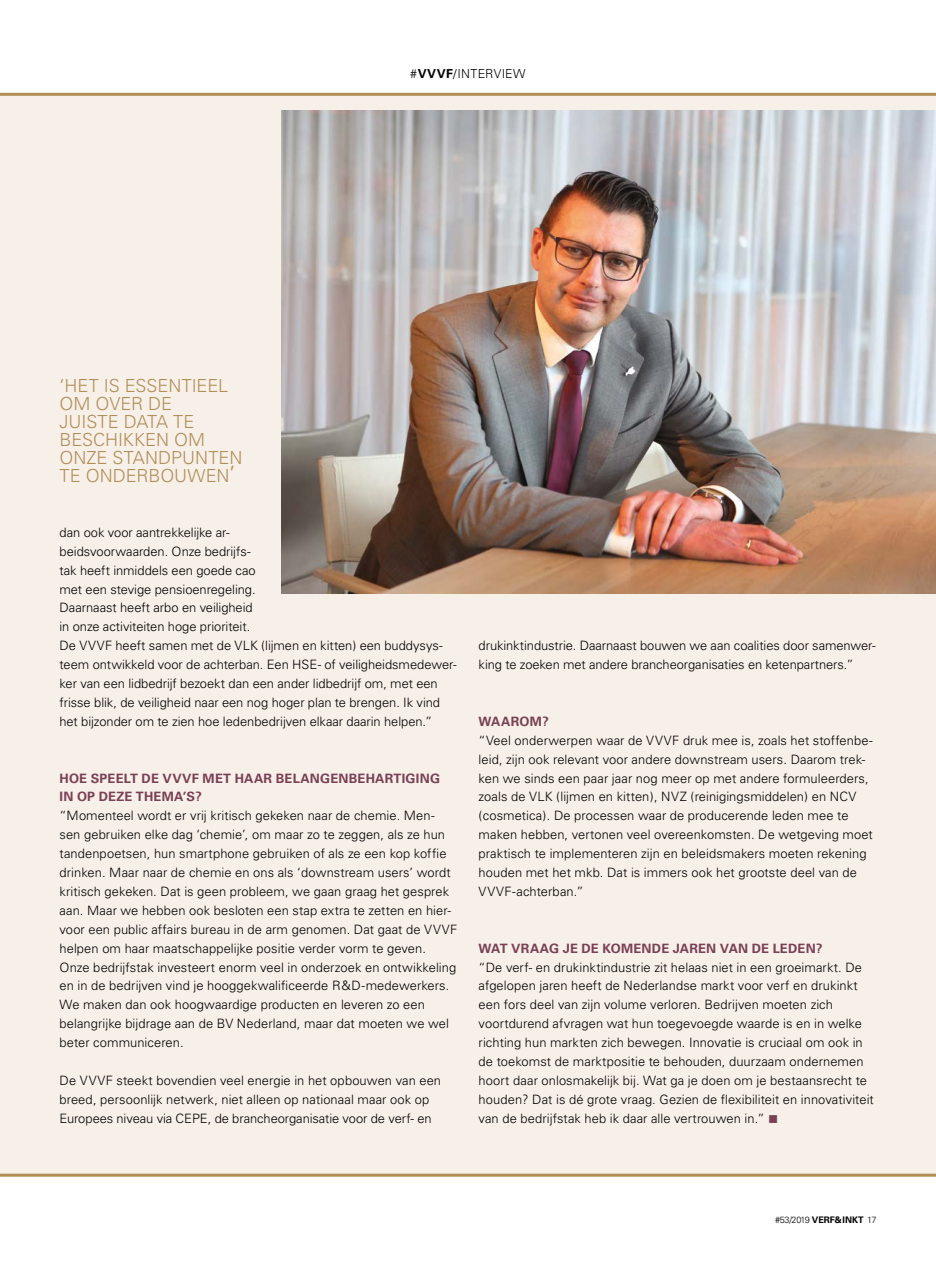
<style>
.page{position:relative;width:936px;height:1263px;background:#fff}
.page>*{position:absolute;margin:0;border:0;box-sizing:border-box;transform-origin:0 0}
.t1{font:300 18px/18px "Univers";color:#b18e58}
.t2{font:300 12.9px/18.9px "Univers";letter-spacing:.005em;color:#000}
.t3{font:700 12.9px/18.9px "Univers";letter-spacing:.015em;color:#7a4055}
.t4{font:300 12.3px "Univers";letter-spacing:.02em;color:#000}
.t5{font:300 9px "Univers";letter-spacing:-.075em;color:#000}
.s1{font-size:22.5px}
.s2{font-weight:700}
.s3{color:#7a4055}
</style>
<div class="page">
<div style="left:0;top:94px;width:935px;height:1080px;background:#f7f0e9"></div>
<img style="left:281px;top:111px;width:654px;height:482px">
<hr style="left:0;top:93px;width:935px;height:3px;background:#b18e58">
<hr style="left:0;top:1174px;width:935px;height:3px;background:#b18e58">
<h1 class="t1" style="left:60px;top:376px;width:184px">‘HET IS ESSENTIEEL<br>OM OVER DE<br>JUISTE DATA TE<br>BESCHIKKEN OM<br>ONZE STANDPUNTEN<br>TE ONDERBOUWEN<span class="s1">’</span></h1>
<p class="t4" style="left:410px;top:66px;width:117px">#<span class="s2">VVVF</span>/INTERVIEW</p>
<p class="t2" style="left:60px;top:523px;width:398px">dan ook voor aantrekkelijke ar-<br>beidsvoorwaarden. Onze bedrijfs-<br>tak heeft inmiddels een goede cao<br>met een stevige pensioenregeling.<br>Daarnaast heeft arbo en veiligheid<br>in onze activiteiten hoge prioriteit.<br>De VVVF heeft samen met de VLK (lijmen en kitten) een buddysys&shy;teem ontwikkeld voor de achterban. Een HSE- of veiligheidsmedewer&shy;ker van een lidbedrijf bezoekt dan een ander lidbedrijf om, met een frisse blik, de veiligheid naar een nog hoger plan te brengen. Ik vind het bijzonder om te zien hoe ledenbedrijven elkaar daarin helpen.”</p>
<p class="t3" style="left:60px;top:769px;width:382px">HOE SPEELT DE VVVF MET HAAR BELANGENBEHARTIGING<br>IN OP DEZE THEMA’S?</p>
<p class="t2" style="left:60px;top:806px;width:399px">“Momenteel wordt er vrij kritisch gekeken naar de chemie. Men&shy;sen gebruiken elke dag ‘chemie’, om maar zo te zeggen, als ze hun tandenpoetsen, hun smartphone gebruiken of als ze een kop koffie drinken. Maar naar de chemie en ons als ‘downstream users’ wordt kritisch gekeken. Dat is geen probleem, we gaan graag het gesprek aan. Maar we hebben ook besloten een stap extra te zetten en hier&shy;voor een public affairs bureau in de arm genomen. Dat gaat de VVVF helpen om haar maatschappelijke positie verder vorm te geven.<br>Onze bedrijfstak investeert enorm veel in onderzoek en ontwikkeling en in de bedrijven vind je hooggekwalificeerde R&amp;D-medewerkers.<br>We maken dan ook hoogwaardige producten en leveren zo een belangrijke bijdrage aan de BV Nederland, maar dat moeten we wel beter communiceren.</p>
<p class="t2" style="left:60px;top:1071px;width:383px">De VVVF steekt bovendien veel energie in het opbouwen van een breed, persoonlijk netwerk, niet alleen op nationaal maar ook op<br>Europees niveau via CEPE, de brancheorganisatie voor de verf- en</p>
<p class="t2" style="left:478px;top:636px;width:398px">drukinktindustrie. Daarnaast bouwen we aan coalities door samenwer&shy;king te zoeken met andere brancheorganisaties en ketenpartners.”</p>
<p class="t3" style="left:478px;top:712px;width:72px">WAAROM?</p>
<p class="t2" style="left:478px;top:731px;width:396px">“Veel onderwerpen waar de VVVF druk mee is, zoals het stoffenbe&shy;leid, zijn ook relevant voor andere downstream users. Daarom trek&shy;ken we sinds een paar jaar nog meer op met andere formuleerders, zoals de VLK (lijmen en kitten), NVZ (reinigingsmiddelen) en NCV (cosmetica). De processen waar de producerende leden mee te maken hebben, vertonen veel overeenkomsten. De wetgeving moet praktisch te implementeren zijn en beleidsmakers moeten rekening houden met het mkb. Dat is immers ook het grootste deel van de VVVF-achterban.”</p>
<p class="t3" style="left:478px;top:939px;width:345px">WAT VRAAG JE DE KOMENDE JAREN VAN DE LEDEN?</p>
<p class="t2" style="left:478px;top:957px;width:397px">“De verf- en drukinktindustrie zit helaas niet in een groeimarkt. De afgelopen jaren heeft de Nederlandse markt voor verf en drukinkt een fors deel van zijn volume verloren. Bedrijven moeten zich voortdurend afvragen wat hun toegevoegde waarde is en in welke richting hun markten zich bewegen. Innovatie is cruciaal om ook in de toekomst de marktpositie te behouden, duurzaam ondernemen hoort daar onlosmakelijk bij. Wat ga je doen om je bestaansrecht te houden? Dat is dé grote vraag. Gezien de flexibiliteit en innovativiteit van de bedrijfstak heb ik daar alle vertrouwen in.” <span class="s3">■</span></p>
<p class="t5" style="left:775px;top:1215px;width:103px">#53/2019 <span class="s2">VERF&amp; INKT</span> 17</p>
</div>
